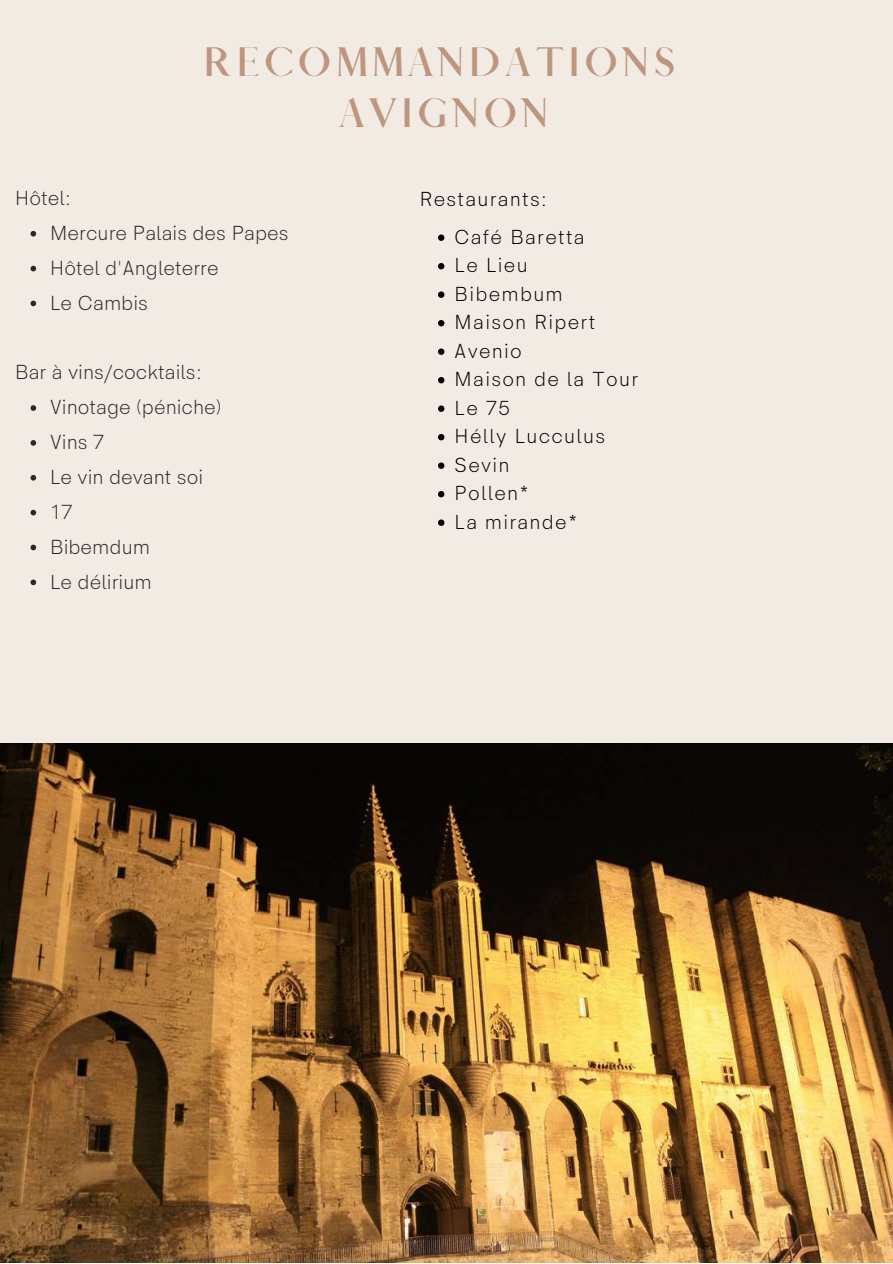
<style>
.page{position:relative;width:893px;height:1264px;background:#fff}
.page>*{position:absolute;margin:0;border:0;box-sizing:border-box;transform-origin:0 0}
.t1{font:700 37.05px/51.8px "Afrah";letter-spacing:.125em;color:#be967e;text-align:center}
.t2{font:300 20.55px/34.8px "HK Sentiments";color:#332322}
.t3{font:300 20.4px/28.5px "HK Sentiments";letter-spacing:.06em;color:#000}
</style>
<div class="page">
<div style="left:0;top:0;width:892px;height:1262px;background:#f2ebe3"></div>
<img style="left:0;top:744px;width:892px;height:518px">
<svg style="left:31px;top:231px;width:5px;height:5px"></svg>
<svg style="left:31px;top:266px;width:5px;height:5px"></svg>
<svg style="left:31px;top:300px;width:5px;height:6px"></svg>
<svg style="left:31px;top:405px;width:5px;height:6px"></svg>
<svg style="left:31px;top:440px;width:5px;height:6px"></svg>
<svg style="left:31px;top:475px;width:5px;height:5px"></svg>
<svg style="left:31px;top:510px;width:5px;height:5px"></svg>
<svg style="left:31px;top:544px;width:5px;height:6px"></svg>
<svg style="left:31px;top:579px;width:5px;height:6px"></svg>
<svg style="left:438px;top:234px;width:6px;height:7px"></svg>
<svg style="left:438px;top:263px;width:6px;height:6px"></svg>
<svg style="left:438px;top:291px;width:6px;height:7px"></svg>
<svg style="left:438px;top:320px;width:6px;height:6px"></svg>
<svg style="left:438px;top:348px;width:6px;height:7px"></svg>
<svg style="left:438px;top:377px;width:6px;height:6px"></svg>
<svg style="left:438px;top:405px;width:6px;height:7px"></svg>
<svg style="left:438px;top:434px;width:6px;height:6px"></svg>
<svg style="left:438px;top:462px;width:6px;height:7px"></svg>
<svg style="left:438px;top:491px;width:6px;height:6px"></svg>
<svg style="left:438px;top:519px;width:6px;height:7px"></svg>
<p class="t2" style="left:15px;top:181px;width:58px">Hôtel:</p>
<h1 class="t1" style="left:204px;top:37px;width:472px">RECOMMANDATIONS<br>AVIGNON</h1>
<p class="t3" style="left:419px;top:186px;width:129px">Restaurants:</p>
<p class="t2" style="left:50px;top:216px;width:240px">Mercure Palais des Papes<br>Hôtel d'Angleterre<br>Le Cambis</p>
<p class="t2" style="left:15px;top:356px;width:189px">Bar à vins/cocktails:</p>
<p class="t2" style="left:50px;top:390px;width:173px">Vinotage (péniche)<br>Vins 7<br>Le vin devant soi<br>17<br>Bibemdum<br>Le délirium</p>
<p class="t3" style="left:454px;top:223px;width:186px">Café Baretta<br>Le Lieu<br>Bibembum<br>Maison Ripert<br>Avenio<br>Maison de la Tour<br>Le 75<br>Hélly Lucculus<br>Sevin<br>Pollen*<br>La mirande*</p>
</div>
